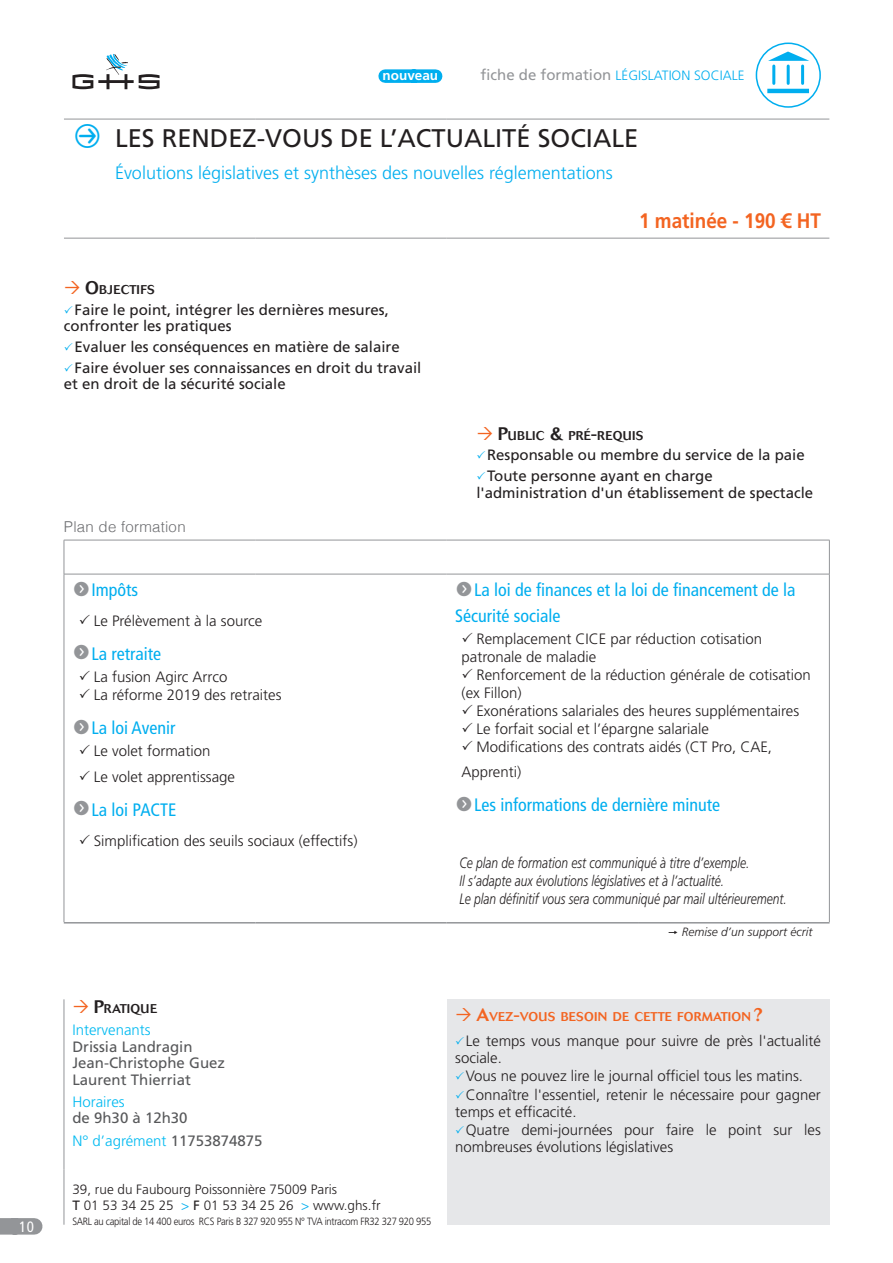
<style>
.page{position:relative;width:893px;height:1263px;background:#fff}
.page>*{position:absolute;margin:0;border:0;box-sizing:border-box;transform-origin:0 0}
.t1{font:25.5px "Frutiger LT Std";color:#231f20}
.t2{font:700 21px "Frutiger LT Std";color:#f36421;scale:.9 1}
.t3{font:condensed 18px/25.5px "Frutiger LT Std";color:#00aeef}
.t4{font:300 18px "Frutiger LT Std";color:#00aeef}
.t5{font:300 15px/16.5px "Frutiger LT Std";color:#231f20}
.t6{font:15px/16.5px "Frutiger LT Std";color:#231f20}
.t7{font:italic 300 15px/18px "Frutiger LT Std";color:#231f20;scale:.8 1}
.t8{font:15px/16.5px "Frutiger LT Std";color:#57585a}
.t9{font:300 15px "Frutiger LT Std";color:#00baf1}
.t10{font:300 15px "Helvetica";letter-spacing:.015em;color:#6c6d70}
.t11{font:condensed 15px "Frutiger LT Std";color:#fff}
.t12{font:300 13.5px/16.2px "Frutiger LT Std";color:#231f20}
.t13{font:300 13.5px "Frutiger LT Std";color:#00aeef}
.t14{font:700 13.5px "Frutiger LT Std";color:#fff}
.t15{font:500 12.6px "Cosmos";letter-spacing:.02em;color:#231f20}
.t16{font:500 12.6px "Cosmos";letter-spacing:.02em;color:#f36421}
.t17{font:italic 300 12px "Frutiger LT Std";color:#231f20}
.t18{font:300 10.5px "Frutiger LT Std";letter-spacing:-.03em;color:#231f20;scale:.9 1}
.s1{font-weight:400;font-size:15px;color:#939598}
.s2{font-family:"Button Bonus Circle Positive";font-size:30px;color:#00aeef}
.s3{font-family:"GH Spictos";font-weight:400;font-size:18px;color:#f36421}
.s4{font-size:18px}
.s5{color:#00aeef}
.s6{font-family:"Button Bonus Circle Negative";font-stretch:normal;color:#939598}
.s7{font-weight:300;color:#00baf1}
.s8{font-weight:400}
.s9{font-family:"GH Spictos";font-weight:400;font-style:normal}
.s10{font-family:"GH Spictos";font-weight:400;font-size:18px}
</style>
<div class="page">
<div style="left:447px;top:999px;width:382px;height:226px;background:#e6e7e9"></div>
<hr style="left:64px;top:540px;width:1px;height:34px;background:#939598">
<hr style="left:64px;top:574px;width:1px;height:348px;background:#939598">
<hr style="left:829px;top:574px;width:1px;height:348px;background:#939598">
<hr style="left:64px;top:922px;width:191px;height:1px;background:#939598">
<hr style="left:255px;top:922px;width:192px;height:1px;background:#939598">
<hr style="left:447px;top:922px;width:191px;height:1px;background:#939598">
<hr style="left:638px;top:922px;width:192px;height:1px;background:#939598">
<hr style="left:64px;top:999px;width:1px;height:170px;background:#939598">
<hr style="left:64px;top:1169px;width:1px;height:56px;background:#939598">
<hr style="left:64px;top:119px;width:191px;height:1px;background:#939598">
<hr style="left:255px;top:119px;width:192px;height:1px;background:#939598">
<hr style="left:447px;top:119px;width:191px;height:1px;background:#939598">
<hr style="left:638px;top:119px;width:191px;height:1px;background:#939598">
<hr style="left:829px;top:540px;width:1px;height:34px;background:#939598">
<hr style="left:64px;top:540px;width:191px;height:1px;background:#939598">
<hr style="left:255px;top:540px;width:192px;height:1px;background:#939598">
<hr style="left:447px;top:540px;width:191px;height:1px;background:#939598">
<hr style="left:638px;top:540px;width:192px;height:1px;background:#939598">
<hr style="left:64px;top:574px;width:191px;height:1px;background:#939598">
<hr style="left:255px;top:574px;width:192px;height:1px;background:#939598">
<hr style="left:447px;top:574px;width:191px;height:1px;background:#939598">
<hr style="left:638px;top:574px;width:192px;height:1px;background:#939598">
<hr style="left:64px;top:238px;width:191px;height:1px;background:#939598">
<hr style="left:255px;top:238px;width:192px;height:1px;background:#939598">
<hr style="left:447px;top:238px;width:191px;height:1px;background:#939598">
<hr style="left:638px;top:238px;width:191px;height:1px;background:#939598">
<svg style="left:72px;top:54px;width:88px;height:35px"></svg>
<svg style="left:385px;top:69px;width:51px;height:14px"></svg>
<div style="left:756px;top:43px;width:65px;height:65px;border:2px solid #00aeef;border-radius:50%"></div>
<hr style="left:772px;top:66px;width:3px;height:17px;background:#00aeef">
<hr style="left:787px;top:66px;width:3px;height:17px;background:#00aeef">
<hr style="left:801px;top:66px;width:3px;height:17px;background:#00aeef">
<svg style="left:768px;top:52px;width:41px;height:9px"></svg>
<hr style="left:767px;top:89px;width:42px;height:4px;background:#00aeef">
<svg style="left:0;top:1218px;width:34px;height:16px"></svg>
<p class="t11" style="left:19px;top:1218px;width:16px">10</p>
<p class="t14" style="left:383px;top:67px;width:57px">nouveau</p>
<p class="t13" style="left:481px;top:68px;width:265px"><span class="s1">fiche de formation</span> LÉGISLATION SOCIALE</p>
<h1 class="t1" style="left:72px;top:123px;width:567px"><span class="s2">P</span> LES RENDEZ-VOUS DE L’ACTUALITÉ SOCIALE</h1>
<p class="t4" style="left:115px;top:163px;width:499px">Évolutions législatives et synthèses des nouvelles réglementations</p>
<p class="t15" style="left:64px;top:283px;width:92px"><span class="s3">0</span> <span class="s4">O</span>BJECTIFS</p>
<p class="t6" style="left:64px;top:301px;width:326px"><span class="s5">✓</span>Faire le point, intégrer les dernières mesures, confronter les pratiques</p>
<p class="t6" style="left:64px;top:339px;width:337px"><span class="s5">✓</span>Evaluer les conséquences en matière de salaire</p>
<p class="t6" style="left:64px;top:359px;width:359px"><span class="s5">✓</span>Faire évoluer ses connaissances en droit du travail et en droit de la sécurité sociale</p>
<p class="t10" style="left:64px;top:520px;width:123px">Plan de formation</p>
<p class="t3" style="left:72px;top:577px;width:67px"><span class="s6">f</span>Impôts</p>
<p class="t5" style="left:79px;top:613px;width:185px">✓ Le Prélèvement à la source</p>
<p class="t3" style="left:72px;top:641px;width:90px"><span class="s6">f</span>La retraite</p>
<p class="t5" style="left:79px;top:669px;width:150px">✓ La fusion Agirc Arrco</p>
<p class="t5" style="left:79px;top:687px;width:204px">✓ La réforme 2019 des retraites</p>
<p class="t3" style="left:72px;top:715px;width:105px"><span class="s6">f</span>La loi Avenir</p>
<p class="t5" style="left:79px;top:743px;width:133px">✓ Le volet formation</p>
<p class="t5" style="left:79px;top:769px;width:158px">✓ Le volet apprentissage</p>
<p class="t3" style="left:72px;top:797px;width:105px"><span class="s6">f</span>La loi PACTE</p>
<p class="t5" style="left:79px;top:832px;width:280px">✓ Simplification des seuils sociaux (effectifs)</p>
<p class="t15" style="left:72px;top:1001px;width:86px"><span class="s3">0</span> <span class="s4">P</span>RATIQUE</p>
<p class="t9" style="left:72px;top:1021px;width:80px">Intervenants</p>
<p class="t8" style="left:72px;top:1038px;width:154px">Drissia Landragin<br>Jean-Christophe Guez<br>Laurent Thierriat</p>
<p class="t9" style="left:72px;top:1093px;width:54px">Horaires</p>
<p class="t8" style="left:72px;top:1107px;width:191px;line-height:22.2px">de 9h30 à 12h30<br><span class="s7">N° d’agrément</span> 11753874875</p>
<p class="t12" style="left:72px;top:1181px;width:310px">39, rue du Faubourg Poissonnière 75009 Paris<br><span class="s8">T</span> 01 53 34 25 25 <span class="s5">&gt;</span> <span class="s8">F</span> 01 53 34 25 26 <span class="s5">&gt;</span> www.ghs.fr</p>
<p class="t18" style="left:72px;top:1215px;width:400px">SARL au capital de 14 400 euros RCS Paris B 327 920 955 N° TVA intracom FR32 327 920 955</p>
<h2 class="t2" style="left:639px;top:209px;width:203px">1 matinée - 190 € HT</h2>
<p class="t15" style="left:476px;top:428px;width:169px"><span class="s3">0</span> <span class="s4">P</span>UBLIC <span class="s4">&amp;</span> PRÉ<span class="s4">-</span>REQUIS</p>
<p class="t6" style="left:476px;top:447px;width:330px"><span class="s5">✓</span>Responsable ou membre du service de la paie</p>
<p class="t6" style="left:476px;top:468px;width:338px"><span class="s5">✓</span>Toute personne ayant en charge l'administration d'un établissement de spectacle</p>
<p class="t3" style="left:455px;top:577px;width:342px"><span class="s6">f</span>La loi de finances et la loi de financement de la<br>Sécurité sociale</p>
<p class="t5" style="left:462px;top:630px;width:302px;line-height:18px">✓ Remplacement CICE par réduction cotisation patronale de maladie</p>
<p class="t5" style="left:462px;top:666px;width:351px;line-height:18px">✓ Renforcement de la réduction générale de cotisation (ex Fillon)</p>
<p class="t5" style="left:462px;top:703px;width:339px">✓ Exonérations salariales des heures supplémentaires</p>
<p class="t5" style="left:462px;top:721px;width:249px">✓ Le forfait social et l’épargne salariale</p>
<p class="t5" style="left:461px;top:734px;width:312px;line-height:25.5px">✓ Modifications des contrats aidés (CT Pro, CAE,<br>Apprenti)</p>
<p class="t3" style="left:455px;top:792px;width:267px"><span class="s6">f</span>Les informations de dernière minute</p>
<p class="t7" style="left:459px;top:854px;width:411px">Ce plan de formation est communiqué à titre d’exemple.<br>Il s’adapte aux évolutions législatives et à l’actualité.<br>Le plan définitif vous sera communiqué par mail ultérieurement.</p>
<p class="t17" style="left:669px;top:925px;width:145px"><span class="s9">5</span> Remise d’un support écrit</p>
<p class="t16" style="left:455px;top:1010px;width:309px"><span class="s10">0</span> <span class="s4">A</span>VEZ<span class="s4">-</span>VOUS BESOIN DE CETTE FORMATION <span class="s4">?</span></p>
<p class="t5" style="left:455px;top:1033px;width:367px"><span class="s5">✓</span>Le temps vous manque pour suivre de près l'actualité sociale.</p>
<p class="t5" style="left:455px;top:1068px;width:349px"><span class="s5">✓</span>Vous ne pouvez lire le journal officiel tous les matins.</p>
<p class="t5" style="left:455px;top:1087px;width:367px"><span class="s5">✓</span>Connaître l'essentiel, retenir le nécessaire pour gagner temps et efficacité.</p>
<p class="t5" style="left:455px;top:1122px;width:367px"><span class="s5">✓</span>Quatre demi-journées pour faire le point sur les nombreuses évolutions législatives</p>
</div>
